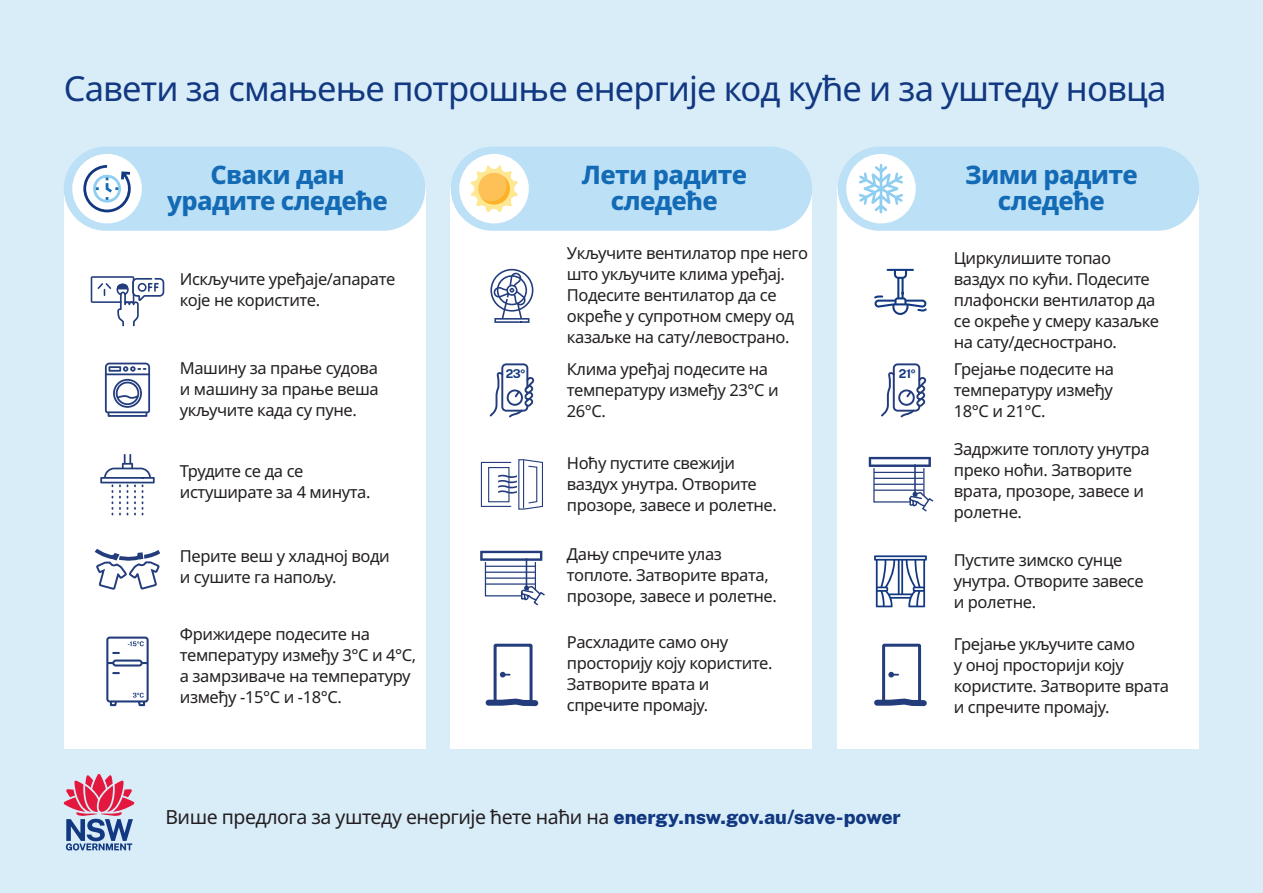
<style>
.page{position:relative;width:1263px;height:893px;background:#d9edf9}
.page>*{position:absolute;margin:0;border:0;box-sizing:border-box;transform-origin:0 0}
.t1{font:34.5px "Noto Sans";letter-spacing:-.025em;color:#113880}
.Body{font:800 25.5px/25.5px "Noto Sans";letter-spacing:-.025em;color:#136ab5;text-align:center}
.Body-2{font:19.5px "Noto Sans";letter-spacing:-.025em;color:#231f20}
.Body-3{font:16.5px/21px "Noto Sans";letter-spacing:-.025em;color:#231f20}
.Body-4{font:700 12px "Public Sans";letter-spacing:-.03em;color:#113880}
.s1{font-family:"Public Sans";font-weight:800;color:#113880}
</style>
<div class="page">
<div style="left:64px;top:189px;width:361px;height:560px;background:#fff"></div>
<div style="left:451px;top:189px;width:361px;height:560px;background:#fff"></div>
<div style="left:838px;top:189px;width:361px;height:560px;background:#fff"></div>
<div style="left:64px;top:147px;width:361px;height:84px;background:#bce0f5;border-radius:42px"></div>
<div style="left:451px;top:147px;width:361px;height:84px;background:#bce0f5;border-radius:42px"></div>
<div style="left:838px;top:147px;width:361px;height:84px;background:#bce0f5;border-radius:42px"></div>
<div style="left:72px;top:154px;width:70px;height:69px;background:#fff;border-radius:50%"></div>
<svg style="left:83px;top:165px;width:51px;height:47px"></svg>
<div style="left:459px;top:154px;width:70px;height:69px;background:#fff;border-radius:50%"></div>
<svg style="left:470px;top:165px;width:48px;height:47px"></svg>
<div style="left:846px;top:154px;width:70px;height:69px;background:#fff;border-radius:50%"></div>
<svg style="left:859px;top:164px;width:44px;height:49px"></svg>
<svg style="left:490px;top:269px;width:43px;height:54px"></svg>
<svg style="left:91px;top:276px;width:73px;height:50px"></svg>
<svg style="left:881px;top:363px;width:45px;height:54px"></svg>
<svg style="left:490px;top:363px;width:44px;height:54px"></svg>
<svg style="left:106px;top:637px;width:43px;height:69px"></svg>
<svg style="left:105px;top:363px;width:45px;height:54px"></svg>
<svg style="left:94px;top:548px;width:67px;height:42px"></svg>
<svg style="left:100px;top:454px;width:55px;height:61px"></svg>
<svg style="left:480px;top:459px;width:63px;height:51px"></svg>
<div style="left:485px;top:556px;width:51px;height:40px;border:1px solid #223c7c"></div>
<svg style="left:481px;top:551px;width:61px;height:9px"></svg>
<div style="left:479px;top:549px;width:65px;height:13px;border:1px solid #fff"></div>
<hr style="left:485px;top:566px;width:50px;height:1px;background:#223c7c">
<hr style="left:485px;top:572px;width:50px;height:1px;background:#223c7c">
<hr style="left:485px;top:577px;width:50px;height:2px;background:#223c7c">
<hr style="left:486px;top:583px;width:49px;height:2px;background:#223c7c">
<hr style="left:526px;top:558px;width:1px;height:35px;background:#223c7c">
<svg style="left:520px;top:585px;width:25px;height:21px"></svg>
<svg style="left:869px;top:458px;width:61px;height:8px"></svg>
<div style="left:867px;top:456px;width:65px;height:12px;border:1px solid #fff"></div>
<hr style="left:874px;top:472px;width:49px;height:1px;background:#223c7c">
<hr style="left:874px;top:478px;width:49px;height:1px;background:#223c7c">
<hr style="left:874px;top:484px;width:49px;height:1px;background:#223c7c">
<hr style="left:874px;top:490px;width:50px;height:1px;background:#223c7c">
<hr style="left:914px;top:464px;width:2px;height:35px;background:#223c7c">
<svg style="left:908px;top:491px;width:26px;height:21px"></svg>
<svg style="left:485px;top:643px;width:54px;height:64px"></svg>
<svg style="left:874px;top:643px;width:53px;height:64px"></svg>
<svg style="left:874px;top:269px;width:53px;height:46px"></svg>
<svg style="left:874px;top:555px;width:53px;height:52px"></svg>
<svg style="left:64px;top:774px;width:70px;height:76px"></svg>
<h1 class="t1" style="left:64px;top:64px;width:1104px">Савети за смањење потрошње енергије код куће и за уштеду новца</h1>
<p class="Body" style="left:167px;top:162px;width:222px">Сваки дан урадите следеће</p>
<p class="Body" style="left:582px;top:162px;width:167px">Лети радите следеће</p>
<p class="Body" style="left:965px;top:162px;width:174px">Зими радите следеће</p>
<p class="Body-3" style="left:180px;top:269px;width:217px">Искључите уређаје/апарате које не користите.</p>
<p class="Body-3" style="left:180px;top:358px;width:200px;text-align:justify">Машину за прање судова и машину за прање веша укључите када су пуне.</p>
<p class="Body-3" style="left:180px;top:461px;width:192px">Трудите се да се истуширате за 4 минута.</p>
<p class="Body-3" style="left:180px;top:546px;width:211px">Перите веш у хладној води и сушите га напољу.</p>
<p class="Body-3" style="left:180px;top:624px;width:238px">Фрижидере подесите на температуру између 3°C и 4°C, а замрзиваче на температуру између -15°C и -18°C.</p>
<p class="Body-3" style="left:567px;top:243px;width:243px">Укључите вентилатор пре него што укључите клима уређај.<br>Подесите вентилатор да се окреће у супротном смеру од казаљке на сату/левострано.</p>
<p class="Body-3" style="left:567px;top:359px;width:213px">Клима уређај подесите на температуру између 23°C и<br>26°C.</p>
<p class="Body-3" style="left:567px;top:452px;width:211px">Ноћу пустите свежији ваздух унутра. Отворите прозоре, завесе и ролетне.</p>
<p class="Body-3" style="left:567px;top:544px;width:211px">Дању спречите улаз топлоте. Затворите врата, прозоре, завесе и ролетне.</p>
<p class="Body-3" style="left:567px;top:632px;width:207px">Расхладите само ону просторију коју користите.<br>Затворите врата и спречите промају.</p>
<p class="Body-4" style="left:506px;top:365px;width:21px">23º</p>
<p class="Body-4" style="left:899px;top:365px;width:18px">21º</p>
<p class="Body-2" style="left:165px;top:803px;width:737px">Више предлога за уштеду енергије ћете наћи на <span class="s1">energy.nsw.gov.au/save-power</span></p>
<p class="Body-3" style="left:954px;top:248px;width:207px">Циркулишите топао ваздух по кући. Подесите плафонски вентилатор да се окреће у смеру казаљке на сату/деснострано.</p>
<p class="Body-3" style="left:954px;top:359px;width:162px;text-align:justify">Грејање подесите на температуру између 18°C и 21°C.</p>
<p class="Body-3" style="left:954px;top:439px;width:198px">Задржите топлоту унутра преко ноћи. Затворите врата, прозоре, завесе и ролетне.</p>
<p class="Body-3" style="left:954px;top:550px;width:191px">Пустите зимско сунце унутра. Отворите завесе и ролетне.</p>
<p class="Body-3" style="left:954px;top:633px;width:217px">Грејање укључите само<br>у оној просторији коју користите. Затворите врата и спречите промају.</p>
</div>
